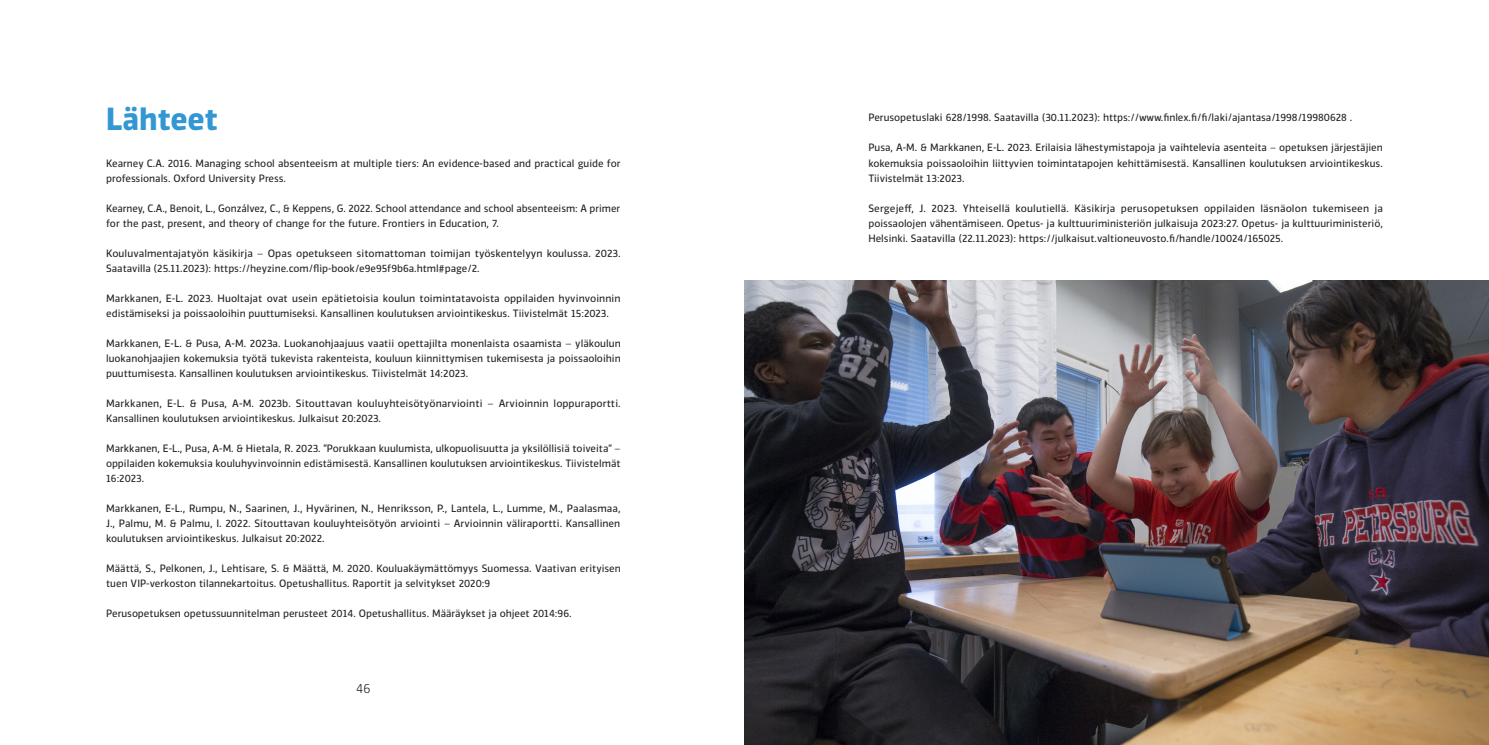
<style>
.page{position:relative;width:1489px;height:745px;background:#fff}
.page>*{position:absolute;margin:0;border:0;box-sizing:border-box;transform-origin:0 0}
.OTS1_sin{font:700 30px "Vinkel";color:#3297d3}
.t1{font:300 12.5px "Vinkel";color:#231f20}
.leipispis{font:10px/15px "Vinkel";color:#231f20}
</style>
<div class="page">
<img style="left:744px;top:281px;width:744px;height:463px">
<h1 class="OTS1_sin" style="left:106px;top:98px;width:113px">Lähteet</h1>
<p class="leipispis" style="left:106px;top:155px;width:516px">Kearney C.A. 2016. Managing school absenteeism at multiple tiers: An evidence-based and practical guide for professionals. Oxford University Press.</p>
<p class="leipispis" style="left:106px;top:200px;width:515px">Kearney, C.A., Benoit, L., Gonzálvez, C., &amp; Keppens, G. 2022. School attendance and school absenteeism: A primer for the past, present, and theory of change for the future. Frontiers in Education, 7.</p>
<p class="leipispis" style="left:106px;top:245px;width:516px">Kouluvalmentajatyön käsikirja – Opas opetukseen sitomattoman toimijan työskentelyyn koulussa. 2023.<br>Saatavilla (25.11.2023): https://heyzine.com/flip-book/e9e95f9b6a.html#page/2.</p>
<p class="leipispis" style="left:106px;top:290px;width:516px">Markkanen, E-L. 2023. Huoltajat ovat usein epätietoisia koulun toimintatavoista oppilaiden hyvinvoinnin edistämiseksi ja poissaoloihin puuttumiseksi. Kansallinen koulutuksen arviointikeskus. Tiivistelmät 15:2023.</p>
<p class="leipispis" style="left:106px;top:335px;width:516px;text-align:justify">Markkanen, E-L. &amp; Pusa, A-M. 2023a. Luokanohjaajuus vaatii opettajilta monenlaista osaamista – yläkoulun luokanohjaajien kokemuksia työtä tukevista rakenteista, kouluun kiinnittymisen tukemisesta ja poissaoloihin puuttumisesta. Kansallinen koulutuksen arviointikeskus. Tiivistelmät 14:2023.</p>
<p class="leipispis" style="left:106px;top:395px;width:516px">Markkanen, E-L. &amp; Pusa, A-M. 2023b. Sitouttavan kouluyhteisötyönarviointi – Arvioinnin loppuraportti.<br>Kansallinen koulutuksen arviointikeskus. Julkaisut 20:2023.</p>
<p class="leipispis" style="left:106px;top:440px;width:516px;text-align:justify">Markkanen, E-L., Pusa, A-M. &amp; Hietala, R. 2023. ”Porukkaan kuulumista, ulkopuolisuutta ja yksilöllisiä toiveita” – oppilaiden kokemuksia kouluhyvinvoinnin edistämisestä. Kansallinen koulutuksen arviointikeskus. Tiivistelmät 16:2023.</p>
<p class="leipispis" style="left:106px;top:500px;width:516px;text-align:justify">Markkanen, E-L., Rumpu, N., Saarinen, J., Hyvärinen, N., Henriksson, P., Lantela, L., Lumme, M., Paalasmaa, J., Palmu, M. &amp; Palmu, I. 2022. Sitouttavan kouluyhteisötyön arviointi – Arvioinnin väliraportti. Kansallinen koulutuksen arviointikeskus. Julkaisut 20:2022.</p>
<p class="leipispis" style="left:106px;top:560px;width:516px">Määttä, S., Pelkonen, J., Lehtisare, S. &amp; Määttä, M. 2020. Kouluakäymättömyys Suomessa. Vaativan erityisen tuen VIP-verkoston tilannekartoitus. Opetushallitus. Raportit ja selvitykset 2020:9</p>
<p class="leipispis" style="left:106px;top:605px;width:467px">Perusopetuksen opetussuunnitelman perusteet 2014. Opetushallitus. Määräykset ja ohjeet 2014:96.</p>
<p class="t1" style="left:356px;top:680px;width:16px">46</p>
<p class="leipispis" style="left:868px;top:110px;width:485px">Perusopetuslaki 628/1998. Saatavilla (30.11.2023): https://www.finlex.fi/fi/laki/ajantasa/1998/19980628 .</p>
<p class="leipispis" style="left:868px;top:140px;width:516px;text-align:justify">Pusa, A-M. &amp; Markkanen, E-L. 2023. Erilaisia lähestymistapoja ja vaihtelevia asenteita – opetuksen järjestäjien kokemuksia poissaoloihin liittyvien toimintatapojen kehittämisestä. Kansallinen koulutuksen arviointikeskus.<br>Tiivistelmät 13:2023.</p>
<p class="leipispis" style="left:868px;top:200px;width:516px;text-align:justify">Sergejeff, J. 2023. Yhteisellä koulutiellä. Käsikirja perusopetuksen oppilaiden läsnäolon tukemiseen ja poissaolojen vähentämiseen. Opetus- ja kulttuuriministeriön julkaisuja 2023:27. Opetus- ja kulttuuriministeriö, Helsinki. Saatavilla (22.11.2023): https://julkaisut.valtioneuvosto.fi/handle/10024/165025.</p>
</div>
